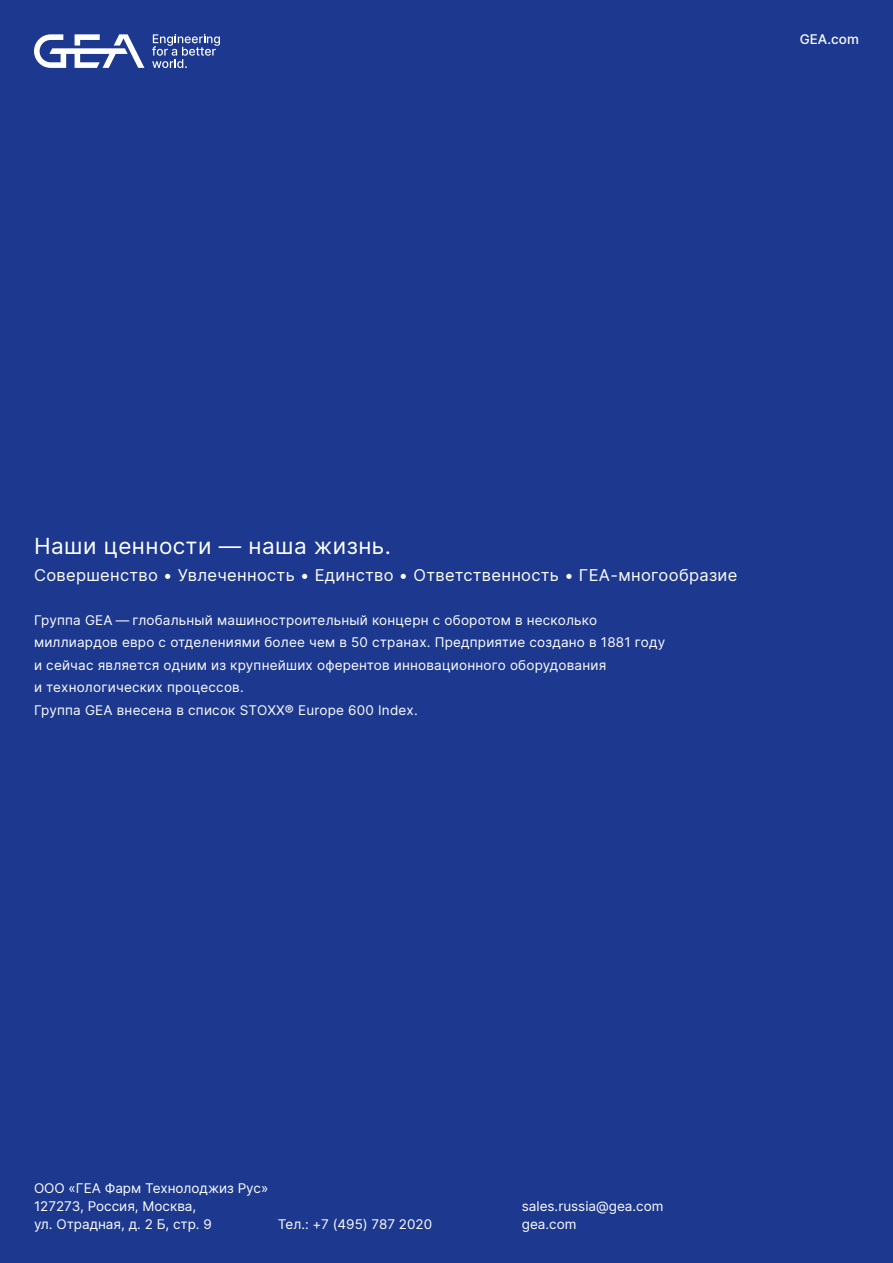
<style>
.page{position:relative;width:893px;height:1263px;background:#1c388f}
.page>*{position:absolute;margin:0;border:0;box-sizing:border-box;transform-origin:0 0}
.t1{font:22.5px "Inter";letter-spacing:.02em;color:#fff}
.t2{font:16.5px "Inter";letter-spacing:.02em;color:#fff}
.t3{font:13.5px/22.5px "Inter";letter-spacing:.015em;color:#fff}
.t4{font:500 13.5px "Inter";color:#fff}
</style>
<div class="page">
<svg style="left:34px;top:34px;width:110px;height:34px"></svg>
<svg style="left:152px;top:34px;width:68px;height:34px"></svg>
<p class="t4" style="left:800px;top:29px;width:61px">GEA.com</p>
<p class="t1" style="left:34px;top:529px;width:359px">Наши ценности — наша жизнь.</p>
<p class="t2" style="left:34px;top:563px;width:705px">Совершенство • Увлеченность • Единство • Ответственность • ГЕА-многообразие</p>
<p class="t3" style="left:34px;top:608px;width:633px">Группа GEA — глобальный машиностроительный концерн с оборотом в несколько миллиардов евро с отделениями более чем в 50 странах. Предприятие создано в 1881 году и сейчас является одним из крупнейших оферентов инновационного оборудования<br>и технологических процессов.<br>Группа GEA внесена в список STOXX® Europe 600 Index.</p>
<p class="t3" style="left:34px;top:1176px;width:236px">ООО «ГЕА Фарм Технолоджиз Рус»</p>
<p class="t3" style="left:34px;top:1197px;width:179px;line-height:18px">127273, Россия, Москва, ул. Отрадная, д. 2 Б, стр. 9</p>
<p class="t3" style="left:278px;top:1212px;width:156px">Тел.: +7 (495) 787 2020</p>
<p class="t3" style="left:522px;top:1194px;width:143px">sales.russia@gea.com</p>
<p class="t3" style="left:522px;top:1212px;width:56px">gea.com</p>
</div>
